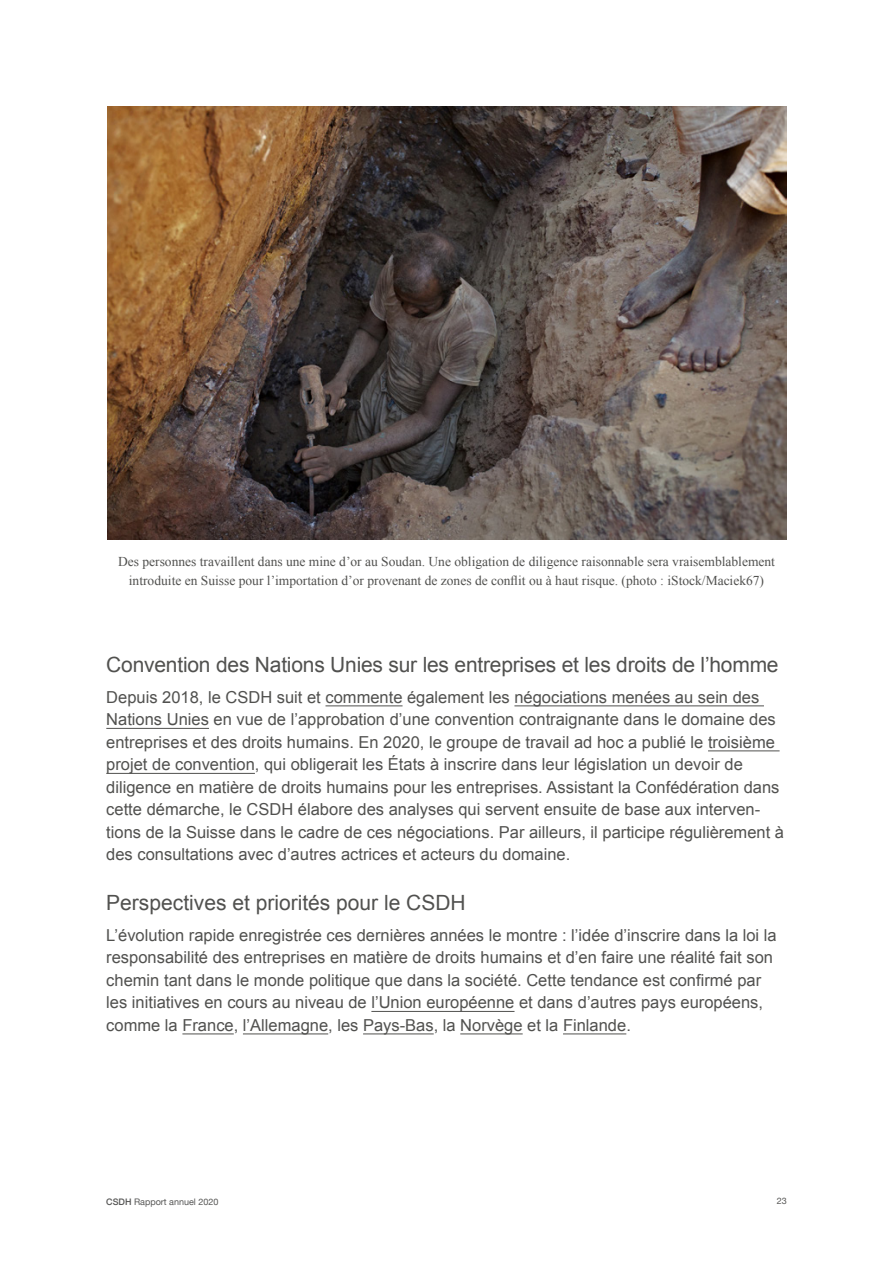
<style>
.page{position:relative;width:893px;height:1263px;background:#fff}
.page>*{position:absolute;margin:0;border:0;box-sizing:border-box;transform-origin:0 0}
.t1{font:21px "Arial";letter-spacing:-.01em;color:#51514f}
.t2{font:16.5px/22.5px "Arial";color:#51514f}
.t3{font:13.5px/19.5px "Times New Roman";color:#51514f;text-align:center}
.t4{font:9px "Helvetica Neue";color:#575756}
.s1{font-weight:500}
</style>
<div class="page">
<hr style="left:325px;top:705px;width:78px;height:1px;background:#51514f">
<hr style="left:514px;top:705px;width:250px;height:1px;background:#51514f">
<hr style="left:106px;top:728px;width:103px;height:1px;background:#51514f">
<hr style="left:708px;top:750px;width:72px;height:1px;background:#51514f">
<hr style="left:106px;top:773px;width:149px;height:1px;background:#51514f">
<hr style="left:371px;top:1011px;width:143px;height:1px;background:#51514f">
<hr style="left:182px;top:1033px;width:52px;height:1px;background:#51514f">
<hr style="left:243px;top:1033px;width:85px;height:1px;background:#51514f">
<hr style="left:363px;top:1033px;width:71px;height:1px;background:#51514f">
<hr style="left:460px;top:1033px;width:63px;height:1px;background:#51514f">
<hr style="left:563px;top:1033px;width:63px;height:1px;background:#51514f">
<img style="left:107px;top:106px;width:680px;height:433px">
<p class="t3" style="left:118px;top:551px;width:658px">Des personnes travaillent dans une mine d’or au Soudan. Une obligation de diligence raisonnable sera vraisemblablement introduite en Suisse pour l’importation d’or provenant de zones de conflit ou à haut risque. (photo : iStock/Maciek67)</p>
<p class="t1" style="left:106px;top:651px;width:674px">Convention des Nations Unies sur les entreprises et les droits de l’homme</p>
<p class="t2" style="left:106px;top:686px;width:679px">Depuis 2018, le CSDH suit et commente également les négociations menées au sein des Nations Unies en vue de l’approbation d’une convention contraignante dans le domaine des entreprises et des droits humains. En 2020, le groupe de travail ad hoc a publié le troisième projet de convention, qui obligerait les États à inscrire dans leur législation un devoir de diligence en matière de droits humains pour les entreprises. Assistant la Confédération dans cette démarche, le CSDH élabore des analyses qui servent ensuite de base aux interven&shy;tions de la Suisse dans le cadre de ces négociations. Par ailleurs, il participe régulièrement à des consultations avec d’autres actrices et acteurs du domaine.</p>
<p class="t1" style="left:106px;top:889px;width:361px">Perspectives et priorités pour le CSDH</p>
<p class="t2" style="left:106px;top:924px;width:672px">L’évolution rapide enregistrée ces dernières années le montre : l’idée d’inscrire dans la loi la responsabilité des entreprises en matière de droits humains et d’en faire une réalité fait son chemin tant dans le monde politique que dans la société. Cette tendance est confirmé par les initiatives en cours au niveau de l’Union européenne et dans d’autres pays européens, comme la France, l’Allemagne, les Pays-Bas, la Norvège et la Finlande.</p>
<p class="t4" style="left:106px;top:1195px;width:114px"><span class="s1">CSDH</span> Rapport annuel 2020</p>
<p class="t4" style="left:777px;top:1195px;width:12px">23</p>
</div>
